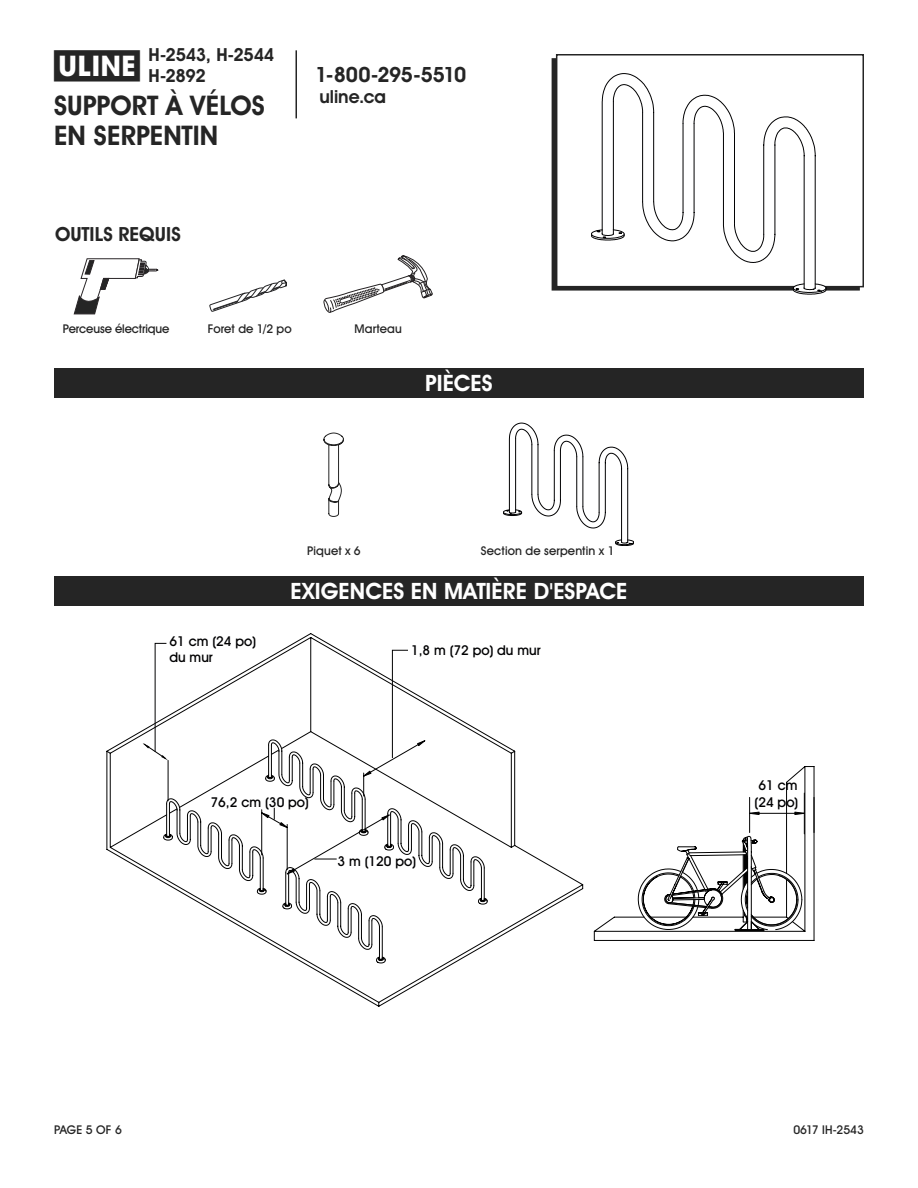
<style>
.page{position:relative;width:918px;height:1188px;background:#fff}
.page>*{position:absolute;margin:0;border:0;box-sizing:border-box;transform-origin:0 0}
.t1{font:700 28.5px "Uline Two Knine";color:#252525}
.t2{font:700 27px/30px "Uline Two Knine";letter-spacing:.005em;color:#252525}
.t3{font:700 22.5px "Uline Two Knine";color:#fff}
.t4{font:700 21px "Uline Two Knine";letter-spacing:-.02em;color:#252525}
.t5{font:700 19.5px "Uline Two Knine";letter-spacing:.005em;color:#252525}
.t6{font:700 18px/21px "Uline Two Knine";letter-spacing:-.015em;color:#252525}
.t7{font:13.5px/16.2px "Uline Two Knine";color:#010102}
.t8{font:12px "Uline Two Knine";letter-spacing:.005em;color:#252525}
</style>
<div class="page">
<hr style="left:296px;top:50px;width:1px;height:68px;background:#252525">
<div style="left:54px;top:576px;width:810px;height:30px;background:#252525"></div>
<div style="left:556px;top:54px;width:308px;height:233px;border:2px solid #252525"></div>
<hr style="left:814px;top:797px;width:1px;height:36px;background:#020202">
<svg style="left:107px;top:633px;width:348px;height:373px"></svg>
<svg style="left:143px;top:643px;width:671px;height:320px"></svg>
<svg style="left:591px;top:84px;width:235px;height:210px"></svg>
<svg style="left:74px;top:258px;width:84px;height:56px"></svg>
<svg style="left:210px;top:279px;width:77px;height:33px"></svg>
<svg style="left:324px;top:255px;width:109px;height:58px"></svg>
<div style="left:54px;top:368px;width:810px;height:30px;background:#252525"></div>
<svg style="left:324px;top:433px;width:20px;height:84px"></svg>
<svg style="left:503px;top:423px;width:131px;height:123px"></svg>
<h1 class="t1" style="left:54px;top:49px;width:87px">π</h1>
<h3 class="t6" style="left:148px;top:44px;width:127px">H-2543, H-2544<br>H-2892</h3>
<h2 class="t2" style="left:54px;top:90px;width:212px">SUPPORT À VÉLOS<br>EN SERPENTIN</h2>
<h3 class="t5" style="left:55px;top:222px;width:127px">OUTILS REQUIS</h3>
<h3 class="t4" style="left:315px;top:62px;width:152px">1-800-295-5510</h3>
<h3 class="t6" style="left:319px;top:86px;width:68px">uline.ca</h3>
<p class="t8" style="left:63px;top:321px;width:108px">Perceuse électrique</p>
<p class="t8" style="left:208px;top:321px;width:86px">Foret de 1/2 po</p>
<p class="t8" style="left:354px;top:321px;width:49px">Marteau</p>
<h3 class="t3" style="left:425px;top:370px;width:69px">PIÈCES</h3>
<p class="t8" style="left:307px;top:543px;width:55px">Piquet x 6</p>
<p class="t8" style="left:481px;top:543px;width:135px">Section de serpentin x 1</p>
<h3 class="t3" style="left:290px;top:578px;width:339px">EXIGENCES EN MATIÈRE D'ESPACE</h3>
<p class="t7" style="left:169px;top:633px;width:88px">61 cm (24 po) du mur</p>
<p class="t7" style="left:411px;top:642px;width:131px">1,8 m (72 po) du mur</p>
<p class="t7" style="left:211px;top:794px;width:100px">76,2 cm (30 po)</p>
<p class="t7" style="left:338px;top:853px;width:80px">3 m (120 po)</p>
<p class="t7" style="left:755px;top:777px;width:45px">61 cm (24 po)</p>
<p class="t8" style="left:54px;top:1122px;width:69px">PAGE 5 OF 6</p>
<p class="t8" style="left:793px;top:1122px;width:72px">0617 IH-2543</p>
</div>
